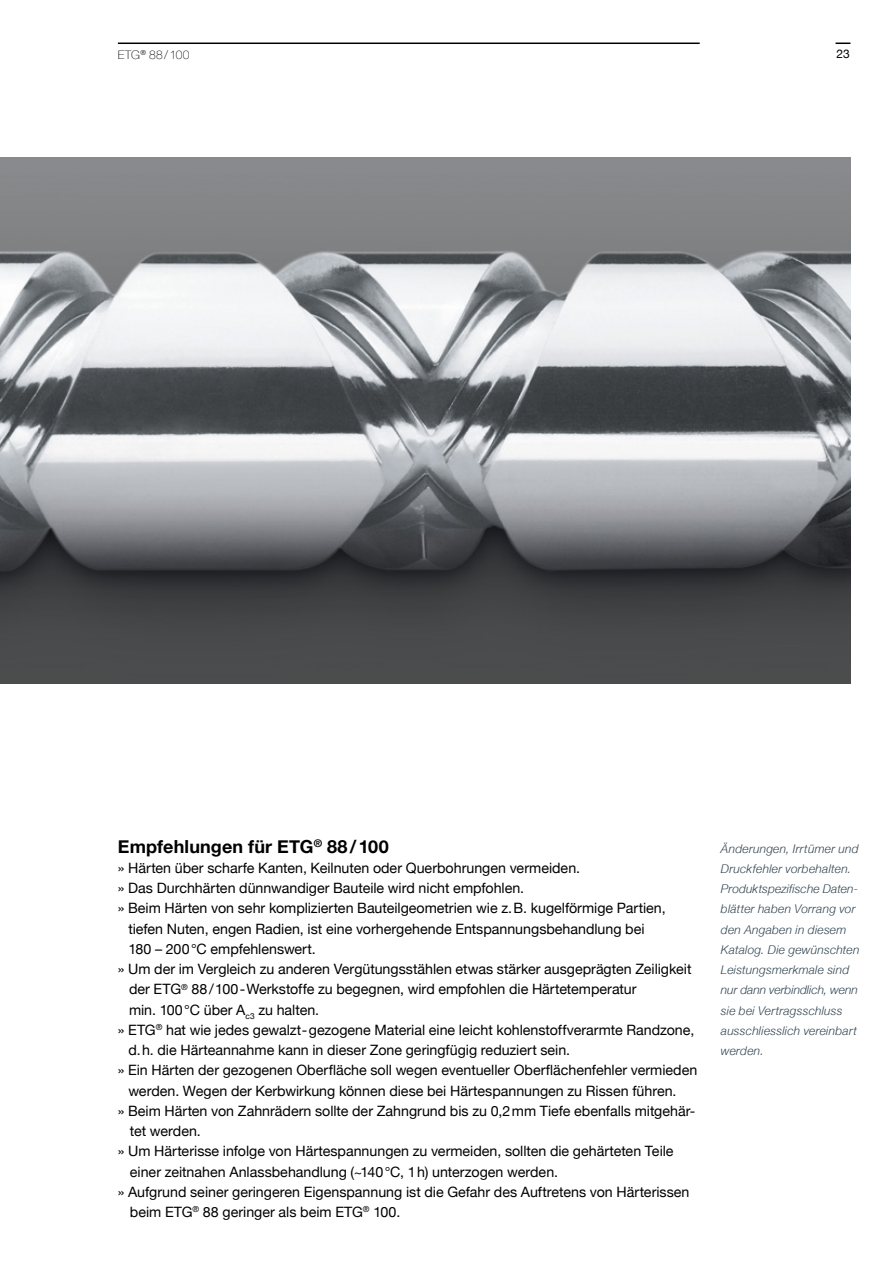
<style>
.page{position:relative;width:893px;height:1263px;background:#fff}
.page>*{position:absolute;margin:0;border:0;box-sizing:border-box;transform-origin:0 0}
.t1{font:700 18px "Helvetica Neue";letter-spacing:.01em;color:#000}
.t2{font:14.25px "Helvetica Neue";color:#000}
.t3{font:italic 300 12px/20.2px "Helvetica Neue";letter-spacing:.015em;color:#314451}
.t4{font:100 12px "Helvetica Neue";letter-spacing:.015em;color:#000}
.t5{font:12px "Helvetica Neue";color:#000}
</style>
<div class="page">
<svg style="left:836px;top:43px;width:14px;height:1px"></svg>
<hr style="left:118px;top:43px;width:582px;height:1px;background:#000">
<img style="left:0;top:157px;width:850px;height:527px">
<p class="t4" style="left:118px;top:48px;width:73px">ETG<sup>®</sup> 88/100</p>
<p class="t5" style="left:836px;top:46px;width:15px">23</p>
<p class="t1" style="left:118px;top:835px;width:272px">Empfehlungen für ETG<sup>®</sup> 88/100</p>
<p class="t2" style="left:118px;top:859px;width:464px">» Härten über scharfe Kanten, Keilnuten oder Querbohrungen vermeiden.</p>
<p class="t2" style="left:118px;top:879px;width:408px">» Das Durchhärten dünnwandiger Bauteile wird nicht empfohlen.</p>
<p class="t2" style="left:118px;top:900px;width:549px">» Beim Härten von sehr komplizierten Bauteilgeometrien wie z.B. kugelförmige Partien,</p>
<p class="t2" style="left:128px;top:920px;width:518px">tiefen Nuten, engen Radien, ist eine vorhergehende Entspannungsbehandlung bei</p>
<p class="t2" style="left:128px;top:940px;width:189px">180 – 200°C empfehlenswert.</p>
<p class="t2" style="left:118px;top:960px;width:575px">» Um der im Vergleich zu anderen Vergütungsstählen etwas stärker ausgeprägten Zeiligkeit</p>
<p class="t2" style="left:129px;top:981px;width:509px">der ETG<sup>®</sup> 88/100-Werkstoffe zu begegnen, wird empfohlen die Härtetemperatur</p>
<p class="t2" style="left:129px;top:1001px;width:192px">min. 100°C über A<sub>c3</sub> zu halten.</p>
<p class="t2" style="left:118px;top:1021px;width:578px">» ETG<sup>®</sup> hat wie jedes gewalzt-gezogene Material eine leicht kohlenstoffverarmte Randzone,</p>
<p class="t2" style="left:128px;top:1041px;width:443px">d.h. die Härteannahme kann in dieser Zone geringfügig reduziert sein.</p>
<p class="t2" style="left:118px;top:1062px;width:581px">» Ein Härten der gezogenen Oberfläche soll wegen eventueller Oberflächenfehler vermieden</p>
<p class="t2" style="left:128px;top:1082px;width:550px">werden. Wegen der Kerbwirkung können diese bei Härtespannungen zu Rissen führen.</p>
<p class="t2" style="left:118px;top:1102px;width:579px">» Beim Härten von Zahnrädern sollte der Zahngrund bis zu 0,2mm Tiefe ebenfalls mitgehär-</p>
<p class="t2" style="left:130px;top:1122px;width:72px">tet werden.</p>
<p class="t2" style="left:118px;top:1143px;width:557px">» Um Härterisse infolge von Härtespannungen zu vermeiden, sollten die gehärteten Teile</p>
<p class="t2" style="left:130px;top:1163px;width:430px">einer zeitnahen Anlassbehandlung (~140°C, 1h) unterzogen werden.</p>
<p class="t2" style="left:118px;top:1183px;width:573px">» Aufgrund seiner geringeren Eigenspannung ist die Gefahr des Auftretens von Härterissen</p>
<p class="t2" style="left:130px;top:1203px;width:272px">beim ETG<sup>®</sup> 88 geringer als beim ETG<sup>®</sup> 100.</p>
<p class="t3" style="left:721px;top:838px;width:140px">Änderungen, Irrtümer und<br>Druckfehler vorbehalten.<br>Produktspezifische Daten&shy;blätter haben Vorrang vor den Angaben in diesem<br>Katalog. Die gewünschten<br>Leistungsmerkmale sind nur dann verbindlich, wenn sie bei Vertragsschluss ausschliesslich vereinbart werden.</p>
</div>
